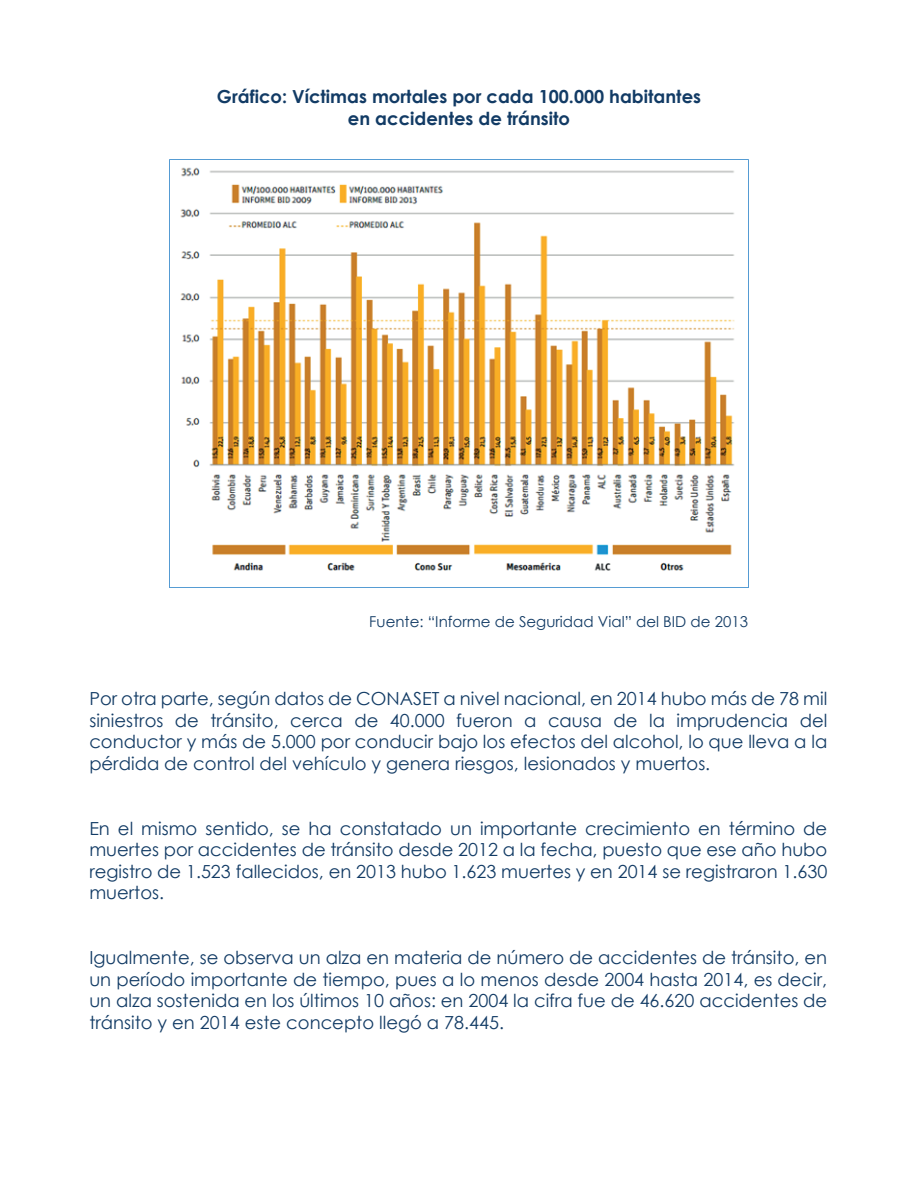
<style>
.page{position:relative;width:918px;height:1188px;background:#fff}
.page>*{position:absolute;margin:0;border:0;box-sizing:border-box;transform-origin:0 0}
.t1{font:18px/21.6px "Century Gothic";color:#123b65;text-align:justify}
.t2{font:700 18px/21.6px "Century Gothic";color:#123b65;text-align:center}
.t3{font:15px "Century Gothic";color:#123b65}
</style>
<div class="page">
<img style="left:170px;top:159px;width:578px;height:412px">
<p class="t2" style="left:217px;top:85px;width:486px">Gráfico: Víctimas mortales por cada 100.000 habitantes en accidentes de tránsito</p>
<p class="t3" style="left:369px;top:611px;width:380px">Fuente: “Informe de Seguridad Vial” del BID de 2013</p>
<p class="t1" style="left:89px;top:687px;width:739px">Por otra parte, según datos de CONASET a nivel nacional, en 2014 hubo más de 78 mil siniestros de tránsito, cerca de 40.000 fueron a causa de la imprudencia del conductor y más de 5.000 por conducir bajo los efectos del alcohol, lo que lleva a la pérdida de control del vehículo y genera riesgos, lesionados y muertos.</p>
<p class="t1" style="left:89px;top:817px;width:740px">En el mismo sentido, se ha constatado un importante crecimiento en término de muertes por accidentes de tránsito desde 2012 a la fecha, puesto que ese año hubo registro de 1.523 fallecidos, en 2013 hubo 1.623 muertes y en 2014 se registraron 1.630 muertos.</p>
<p class="t1" style="left:89px;top:947px;width:739px">Igualmente, se observa un alza en materia de número de accidentes de tránsito, en un período importante de tiempo, pues a lo menos desde 2004 hasta 2014, es decir, un alza sostenida en los últimos 10 años: en 2004 la cifra fue de 46.620 accidentes de tránsito y en 2014 este concepto llegó a 78.445.</p>
</div>
